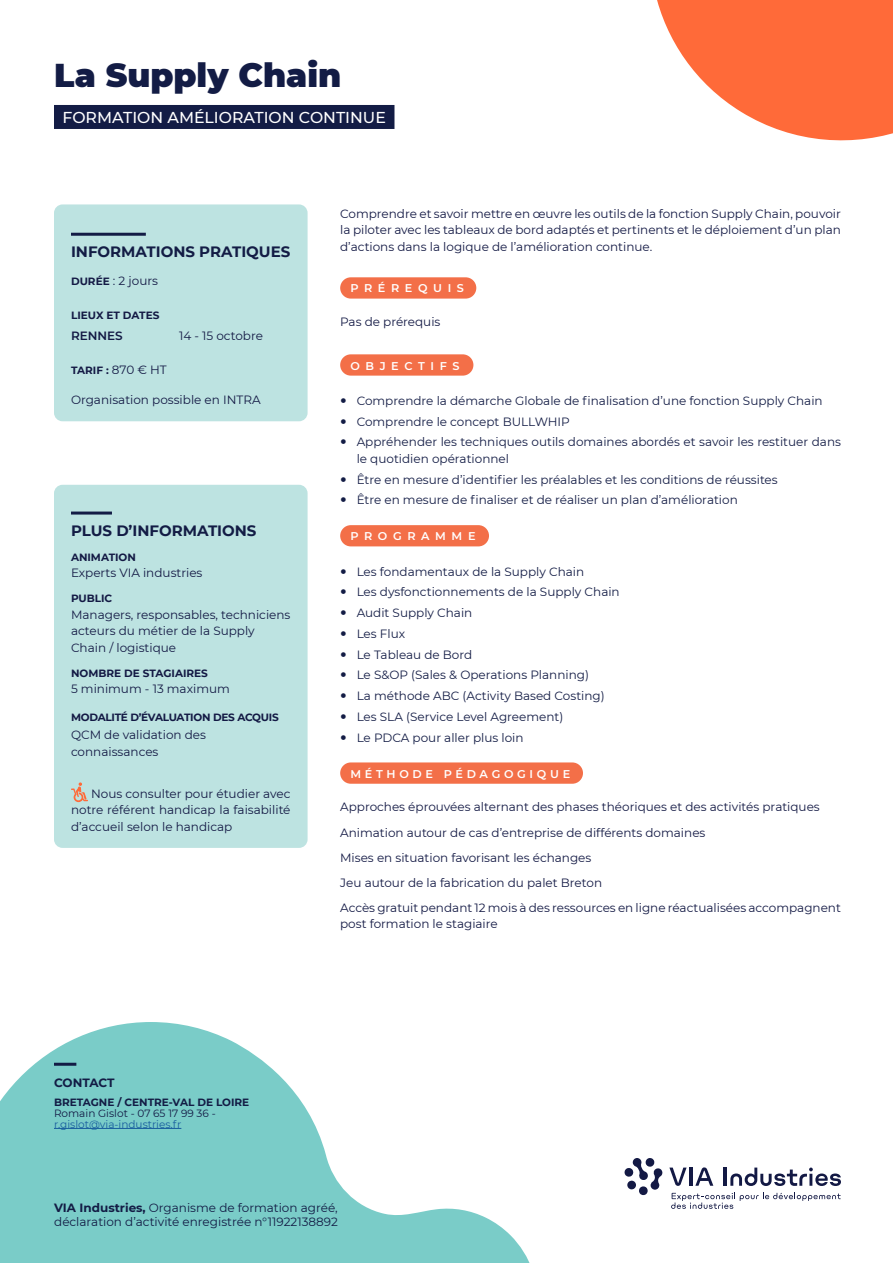
<style>
.page{position:relative;width:893px;height:1263px;background:#fff}
.page>*{position:absolute;margin:0;border:0;box-sizing:border-box;transform-origin:0 0}
.t1{font:900 33px "Montserrat";color:#131c45}
.t2{font:500 15.75px "Montserrat";color:#fff}
.t3{font:700 15px "Montserrat";color:#131c45}
.intro_et_contenus{font:12px/16.5px "Montserrat";color:#131944}
.t4{font:12px/16.5px "Montserrat";color:#131c45}
.t5{font:700 12px "Montserrat";letter-spacing:-.01em;color:#131c45}
.t6{font:600 12px "Montserrat";color:#131944}
.t7{font:600 11.25px "Montserrat";letter-spacing:.495em;color:#fff}
.t8{font:600 11.25px "Montserrat";letter-spacing:.33em;color:#fff}
.intro_et_contenus-2{font:700 10.5px "Montserrat";letter-spacing:-.005em;color:#131944}
.intro_et_contenus-3{font:700 10.5px "Montserrat";letter-spacing:-.025em;color:#131944}
.t9{font:700 10.5px "Montserrat";color:#131c45}
.t10{font:10.5px "Montserrat";color:#175d9e}
.t11{font:10.5px "Montserrat";color:#131944}
.s1{font-weight:700;font-size:10.5px}
.s2{font-weight:400;font-size:12px}
.s3{font-weight:700}
</style>
<div class="page">
<div style="left:54px;top:105px;width:340px;height:24px;background:#131c45"></div>
<svg style="left:657px;top:0;width:236px;height:141px"></svg>
<svg style="left:671px;top:1193px;width:170px;height:16px"></svg>
<svg style="left:624px;top:1158px;width:39px;height:37px"></svg>
<svg style="left:669px;top:1167px;width:18px;height:19px"></svg>
<hr style="left:689px;top:1167px;width:3px;height:19px;background:#131944">
<svg style="left:695px;top:1167px;width:18px;height:19px"></svg>
<hr style="left:723px;top:1167px;width:3px;height:19px;background:#131944">
<svg style="left:730px;top:1167px;width:111px;height:19px"></svg>
<div style="left:340px;top:277px;width:136px;height:22px;background:#f36f48;border-radius:11px"></div>
<div style="left:340px;top:354px;width:133px;height:22px;background:#f36f48;border-radius:11px"></div>
<div style="left:340px;top:525px;width:149px;height:21px;background:#f36f48;border-radius:11px"></div>
<div style="left:340px;top:762px;width:243px;height:22px;background:#f36f48;border-radius:11px"></div>
<div style="left:54px;top:485px;width:254px;height:363px;background:#bde3e1;border-radius:9px"></div>
<hr style="left:71px;top:511px;width:41px;height:3px;background:#131c45">
<svg style="left:71px;top:782px;width:17px;height:20px"></svg>
<div style="left:54px;top:204px;width:254px;height:217px;background:#bde3e1;border-radius:9px"></div>
<hr style="left:71px;top:233px;width:75px;height:3px;background:#131c45">
<svg style="left:0;top:1022px;width:530px;height:241px;fill:#7accc8"></svg>
<hr style="left:54px;top:1063px;width:22px;height:3px;background:#131c45">
<hr style="left:54px;top:1128px;width:127px;height:1px;background:#175d9e">
<p class="t1" style="left:54px;top:50px;width:289px">La Supply Chain</p>
<p class="t2" style="left:63px;top:106px;width:325px">FORMATION AMÉLIORATION CONTINUE</p>
<p class="t3" style="left:71px;top:241px;width:221px">INFORMATIONS PRATIQUES</p>
<p class="intro_et_contenus" style="left:71px;top:272px;width:89px"><span class="s1">DURÉE</span> : 2 jours</p>
<p class="intro_et_contenus-2" style="left:71px;top:307px;width:90px">LIEUX ET DATES</p>
<p class="t6" style="left:71px;top:327px;width:53px">RENNES</p>
<p class="intro_et_contenus" style="left:179px;top:327px;width:85px">14 - 15 octobre</p>
<p class="intro_et_contenus-2" style="left:71px;top:362px;width:97px">TARIF : <span class="s2">870 € HT</span></p>
<p class="intro_et_contenus" style="left:71px;top:391px;width:191px">Organisation possible en INTRA</p>
<p class="t3" style="left:71px;top:520px;width:187px">PLUS D’INFORMATIONS</p>
<p class="intro_et_contenus-2" style="left:71px;top:549px;width:66px">ANIMATION</p>
<p class="intro_et_contenus" style="left:71px;top:564px;width:133px">Experts VIA industries</p>
<p class="intro_et_contenus-2" style="left:71px;top:591px;width:43px">PUBLIC</p>
<p class="intro_et_contenus" style="left:71px;top:606px;width:221px">Managers, responsables, techniciens acteurs du métier de la Supply<br>Chain / logistique</p>
<p class="intro_et_contenus-2" style="left:71px;top:665px;width:138px">NOMBRE DE STAGIAIRES</p>
<p class="intro_et_contenus" style="left:71px;top:680px;width:160px">5 minimum - 13 maximum</p>
<p class="intro_et_contenus-3" style="left:71px;top:710px;width:209px">MODALITÉ D’ÉVALUATION DES ACQUIS</p>
<p class="intro_et_contenus" style="left:71px;top:726px;width:137px">QCM de validation des connaissances</p>
<p class="intro_et_contenus" style="left:71px;top:785px;width:221px;text-align:justify;text-indent:20px">Nous consulter pour étudier avec notre référent handicap la faisabilité d’accueil selon le handicap</p>
<p class="intro_et_contenus" style="left:340px;top:205px;width:502px;text-align:justify">Comprendre et savoir mettre en œuvre les outils de la fonction Supply Chain, pouvoir la piloter avec les tableaux de bord adaptés et pertinents et le déploiement d’un plan d’actions dans la logique de l’amélioration continue.</p>
<p class="t7" style="left:350px;top:280px;width:115px">PRÉREQUIS</p>
<p class="intro_et_contenus" style="left:340px;top:313px;width:102px">Pas de prérequis</p>
<p class="t7" style="left:350px;top:357px;width:111px">OBJECTIFS</p>
<p class="t4" style="left:357px;top:392px;width:468px">Comprendre la démarche Globale de finalisation d’une fonction Supply Chain</p>
<p class="t4" style="left:357px;top:413px;width:215px">Comprendre le concept BULLWHIP</p>
<p class="t4" style="left:357px;top:433px;width:486px">Appréhender les techniques outils domaines abordés et savoir les restituer dans le quotidien opérationnel</p>
<p class="t4" style="left:357px;top:471px;width:423px">Être en mesure d’identifier les préalables et les conditions de réussites</p>
<p class="t4" style="left:357px;top:491px;width:383px">Être en mesure de finaliser et de réaliser un plan d’amélioration</p>
<p class="t7" style="left:350px;top:528px;width:127px">PROGRAMME</p>
<p class="t4" style="left:357px;top:563px;width:229px">Les fondamentaux de la Supply Chain</p>
<p class="t4" style="left:357px;top:583px;width:265px">Les dysfonctionnements de la Supply Chain</p>
<p class="t4" style="left:357px;top:604px;width:117px">Audit Supply Chain</p>
<p class="t4" style="left:357px;top:625px;width:50px">Les Flux</p>
<p class="t4" style="left:357px;top:646px;width:117px">Le Tableau de Bord</p>
<p class="t4" style="left:357px;top:666px;width:234px">Le S&amp;OP (Sales &amp; Operations Planning)</p>
<p class="t4" style="left:357px;top:687px;width:250px">La méthode ABC (Activity Based Costing)</p>
<p class="t4" style="left:357px;top:708px;width:208px">Les SLA (Service Level Agreement)</p>
<p class="t4" style="left:357px;top:729px;width:168px">Le PDCA pour aller plus loin</p>
<p class="t8" style="left:350px;top:766px;width:221px">MÉTHODE PÉDAGOGIQUE</p>
<p class="intro_et_contenus" style="left:340px;top:798px;width:481px">Approches éprouvées alternant des phases théoriques et des activités pratiques</p>
<p class="intro_et_contenus" style="left:340px;top:823px;width:367px">Animation autour de cas d’entreprise de différents domaines</p>
<p class="intro_et_contenus" style="left:340px;top:848px;width:253px">Mises en situation favorisant les échanges</p>
<p class="intro_et_contenus" style="left:340px;top:873px;width:263px">Jeu autour de la fabrication du palet Breton</p>
<p class="intro_et_contenus" style="left:340px;top:898px;width:502px">Accès gratuit pendant 12 mois à des ressources en ligne réactualisées accompagnent post formation le stagiaire</p>
<p class="t5" style="left:54px;top:1074px;width:62px">CONTACT</p>
<p class="t9" style="left:54px;top:1095px;width:197px">BRETAGNE / CENTRE-VAL DE LOIRE</p>
<p class="t11" style="left:54px;top:1105px;width:163px">Romain Gislot - 07 65 17 99 36 -</p>
<p class="t10" style="left:54px;top:1117px;width:129px">r.gislot@via-industries.fr</p>
<p class="t4" style="left:54px;top:1199px;width:285px;line-height:14.4px"><span class="s3">VIA Industries,</span> Organisme de formation agréé, déclaration d’activité enregistrée n°11922138892</p>
</div>
